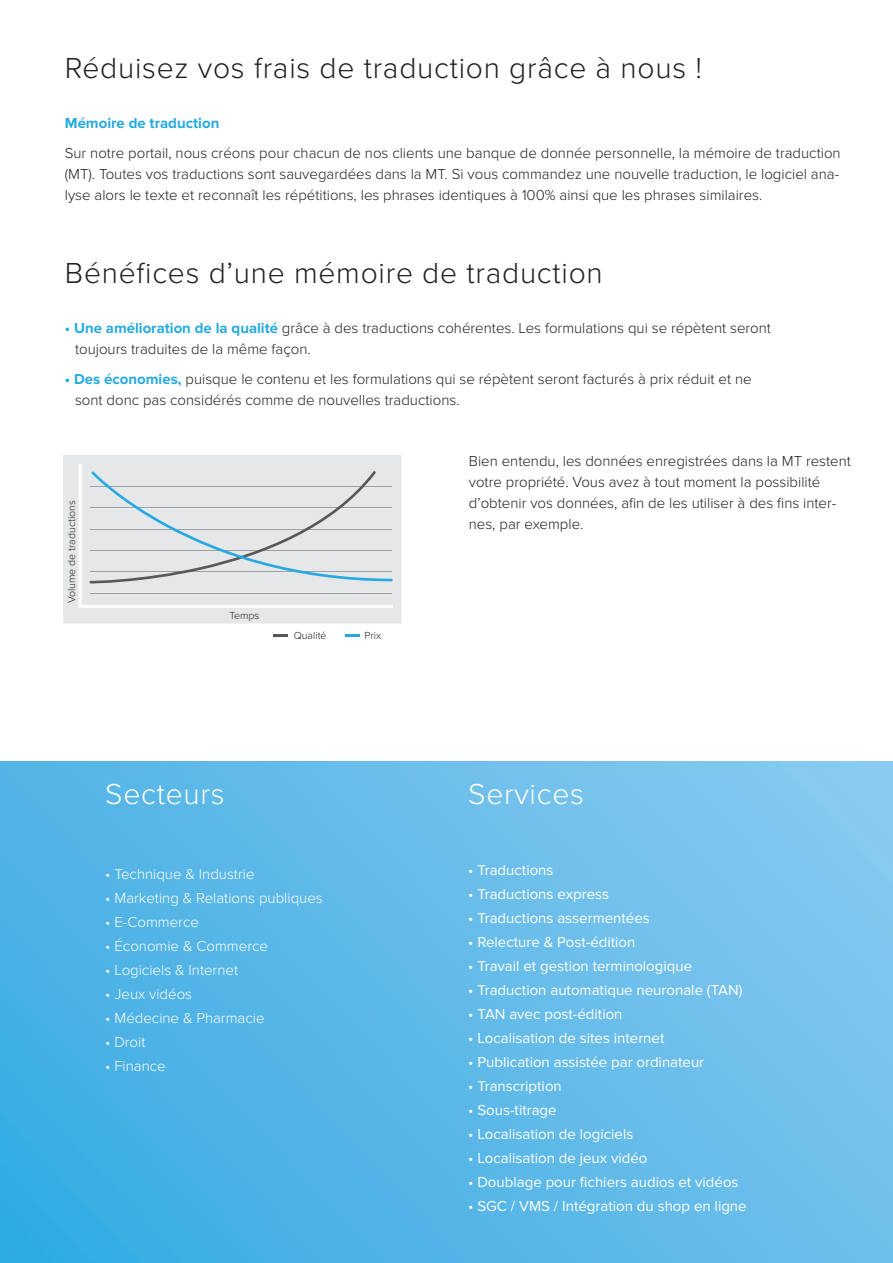
<style>
.page{position:relative;width:893px;height:1263px;background:#fff}
.page>*{position:absolute;margin:0;border:0;box-sizing:border-box;transform-origin:0 0}
.t1{font:300 30px "Proxima Nova";letter-spacing:.025em;color:#231f20}
.t2{font:300 30px "Proxima Nova";letter-spacing:.025em;color:#fff}
.t3{font:300 15px/21px "Proxima Nova";color:#231f20}
.t4{font:15px "Proxima Nova";color:#fff}
.t5{font:300 15px "Proxima Nova";color:#fff}
.t6{font:700 15px "Proxima Nova";color:#24aae1}
.t7{font:300 10.65px "Proxima Nova";color:#231f20}
.s1{font-weight:700;color:#24aae1}
</style>
<div class="page">
<svg style="left:0;top:761px;width:893px;height:502px;background:#5fb9e8"></svg>
<div style="left:63px;top:455px;width:338px;height:169px;background:#e6e7e9"></div>
<svg style="left:273px;top:634px;width:15px;height:2px"></svg>
<svg style="left:345px;top:634px;width:14px;height:2px"></svg>
<svg style="left:79px;top:464px;width:314px;height:144px;fill:#e6e7e9"></svg>
<hr style="left:90px;top:593px;width:302px;height:1px;background:#9c9ea1">
<svg style="left:89px;top:471px;width:304px;height:112px;background:#dadfe2"></svg>
<h1 class="t1" style="left:65px;top:50px;width:639px">Réduisez vos frais de traduction grâce à nous !</h1>
<p class="t6" style="left:65px;top:115px;width:156px">Mémoire de traduction</p>
<p class="t3" style="left:65px;top:143px;width:777px;text-align:justify">Sur notre portail, nous créons pour chacun de nos clients une banque de donnée personnelle, la mémoire de traduction (MT). Toutes vos traductions sont sauvegardées dans la MT. Si vous commandez une nouvelle traduction, le logiciel ana&shy;lyse alors le texte et reconnaît les répétitions, les phrases identiques à 100% ainsi que les phrases similaires.</p>
<h1 class="t1" style="left:65px;top:255px;width:539px">Bénéfices d’une mémoire de traduction</h1>
<p class="t3" style="left:75px;top:318px;width:698px;text-indent:-10px"><span class="s1">• Une amélioration de la qualité</span> grâce à des traductions cohérentes. Les formulations qui se répètent seront toujours traduites de la même façon.</p>
<p class="t3" style="left:75px;top:368px;width:678px;text-indent:-10px"><span class="s1">• Des économies,</span> puisque le contenu et les formulations qui se répètent seront facturés à prix réduit et ne sont donc pas considérés comme de nouvelles traductions.</p>
<p class="t7" style="left:66px;top:603px;width:104px;rotate:-90deg">Volume de traductions</p>
<p class="t7" style="left:229px;top:610px;width:31px">Temps</p>
<p class="t7" style="left:294px;top:629px;width:34px">Qualité</p>
<p class="t7" style="left:364px;top:629px;width:18px">Prix</p>
<h1 class="t2" style="left:105px;top:777px;width:121px">Secteurs</h1>
<p class="t5" style="left:105px;top:865px;width:151px">• Technique &amp; Industrie</p>
<p class="t5" style="left:105px;top:889px;width:219px">• Marketing &amp; Relations publiques</p>
<p class="t5" style="left:105px;top:913px;width:95px">• E-Commerce</p>
<p class="t5" style="left:105px;top:937px;width:164px">• Économie &amp; Commerce</p>
<p class="t5" style="left:105px;top:961px;width:134px">• Logiciels &amp; Internet</p>
<p class="t5" style="left:105px;top:985px;width:88px">• Jeux vidéos</p>
<p class="t5" style="left:105px;top:1009px;width:161px">• Médecine &amp; Pharmacie</p>
<p class="t5" style="left:105px;top:1033px;width:42px">• Droit</p>
<p class="t5" style="left:105px;top:1057px;width:62px">• Finance</p>
<p class="t3" style="left:469px;top:451px;width:384px">Bien entendu, les données enregistrées dans la MT restent votre propriété. Vous avez à tout moment la possibilité d’obtenir vos données, afin de les utiliser à des fins inter&shy;nes, par exemple.</p>
<h1 class="t2" style="left:468px;top:777px;width:117px">Services</h1>
<p class="t4" style="left:468px;top:861px;width:87px">• Traductions</p>
<p class="t4" style="left:468px;top:885px;width:142px">• Traductions express</p>
<p class="t4" style="left:468px;top:909px;width:183px">• Traductions assermentées</p>
<p class="t4" style="left:468px;top:933px;width:169px">• Relecture &amp; Post-édition</p>
<p class="t4" style="left:468px;top:957px;width:225px">• Travail et gestion terminologique</p>
<p class="t4" style="left:468px;top:981px;width:276px">• Traduction automatique neuronale (TAN)</p>
<p class="t4" style="left:468px;top:1005px;width:156px">• TAN avec post-édition</p>
<p class="t4" style="left:468px;top:1029px;width:198px">• Localisation de sites internet</p>
<p class="t4" style="left:468px;top:1053px;width:237px">• Publication assistée par ordinateur</p>
<p class="t4" style="left:468px;top:1077px;width:95px">• Transcription</p>
<p class="t4" style="left:468px;top:1101px;width:90px">• Sous-titrage</p>
<p class="t4" style="left:468px;top:1125px;width:167px">• Localisation de logiciels</p>
<p class="t4" style="left:468px;top:1149px;width:181px">• Localisation de jeux vidéo</p>
<p class="t4" style="left:468px;top:1173px;width:272px">• Doublage pour fichiers audios et vidéos</p>
<p class="t4" style="left:468px;top:1197px;width:280px">• SGC / VMS / Intégration du shop en ligne</p>
</div>
